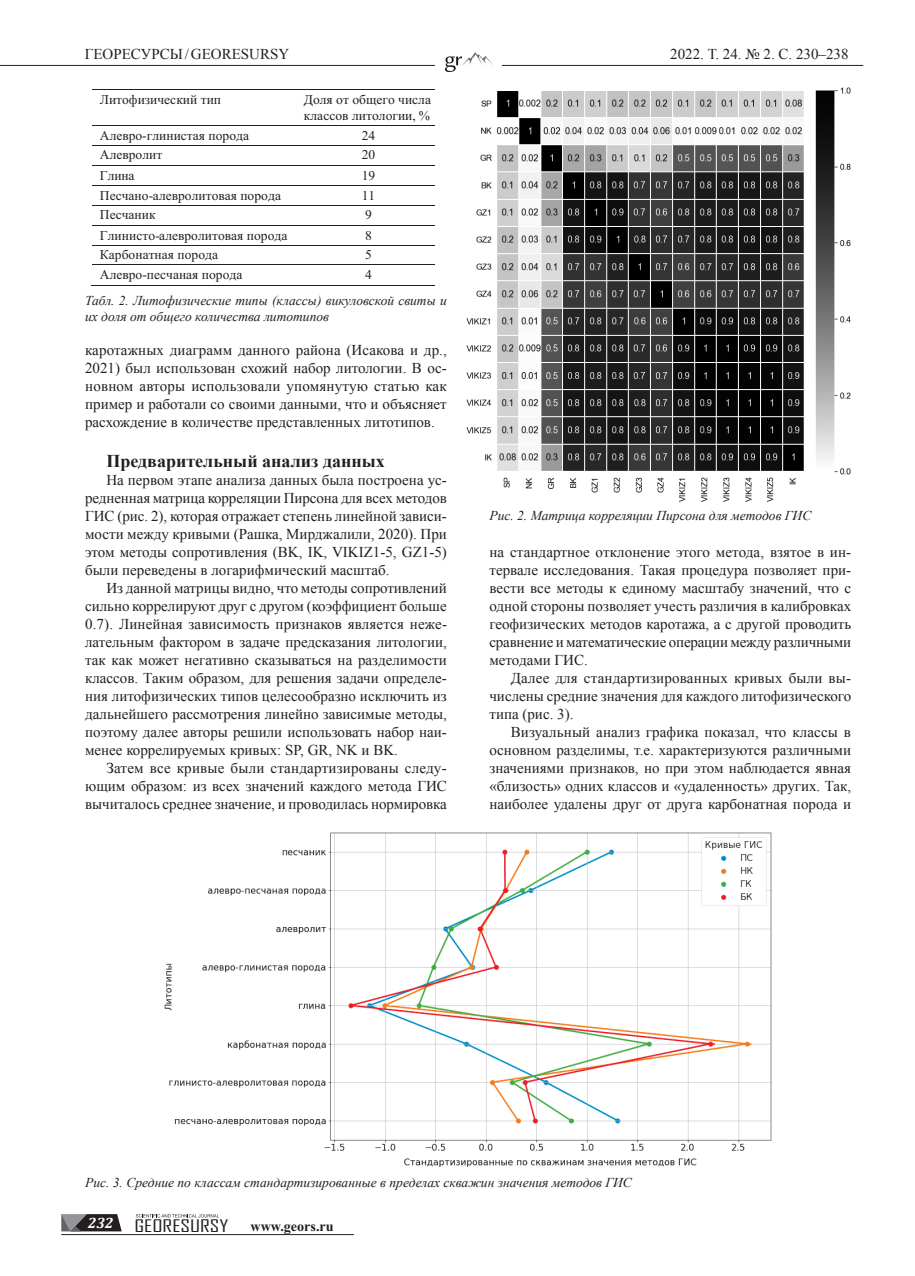
<style>
.page{position:relative;width:915px;height:1276px;background:#fff}
.page>*{position:absolute;margin:0;border:0;box-sizing:border-box;transform-origin:0 0}
.t1{font:700 18px "Times New Roman";color:#231f20}
.t2{font:16.65px "Agency FB Cyrillic";color:#231f20;scale:1.37 1}
.t3{font:15px/18px "Times New Roman";color:#231f20;text-align:justify}
.t4{font:italic 700 15px "Cambria";color:#fff}
.t5{font:700 14.1px "Times New Roman";color:#231f20}
.t6{font:italic 13.5px/16.2px "Times New Roman";color:#231f20}
.t7{font:13.5px/15.6px "Times New Roman";letter-spacing:.005em;color:#231f20}
</style>
<div class="page">
<hr style="left:61px;top:1234px;width:293px;height:1px;background:#231f20">
<svg style="left:136px;top:1214px;width:82px;height:3px"></svg>
<svg style="left:61px;top:1214px;width:61px;height:17px"></svg>
<hr style="left:0;top:65px;width:863px;height:1px;background:#231f20">
<img style="left:435px;top:52px;width:66px;height:20px">
<hr style="left:93px;top:89px;width:209px;height:1px;background:#231f20">
<hr style="left:302px;top:89px;width:133px;height:1px;background:#231f20">
<hr style="left:93px;top:125px;width:209px;height:1px;background:#231f20">
<hr style="left:302px;top:125px;width:133px;height:1px;background:#231f20">
<hr style="left:93px;top:145px;width:209px;height:1px;background:#231f20">
<hr style="left:302px;top:145px;width:133px;height:1px;background:#231f20">
<hr style="left:93px;top:165px;width:209px;height:1px;background:#231f20">
<hr style="left:302px;top:165px;width:133px;height:1px;background:#231f20">
<hr style="left:93px;top:185px;width:209px;height:1px;background:#231f20">
<hr style="left:302px;top:185px;width:133px;height:1px;background:#231f20">
<hr style="left:93px;top:205px;width:209px;height:1px;background:#231f20">
<hr style="left:302px;top:205px;width:133px;height:1px;background:#231f20">
<hr style="left:93px;top:225px;width:209px;height:1px;background:#231f20">
<hr style="left:302px;top:225px;width:133px;height:1px;background:#231f20">
<hr style="left:93px;top:245px;width:209px;height:1px;background:#231f20">
<hr style="left:302px;top:245px;width:133px;height:1px;background:#231f20">
<hr style="left:93px;top:265px;width:209px;height:1px;background:#231f20">
<hr style="left:302px;top:265px;width:133px;height:1px;background:#231f20">
<hr style="left:92px;top:285px;width:210px;height:1px;background:#231f20">
<hr style="left:301px;top:285px;width:134px;height:1px;background:#231f20">
<img style="left:466px;top:87px;width:385px;height:415px">
<img style="left:164px;top:832px;width:608px;height:334px">
<p class="t3" style="left:85px;top:44px;width:206px">ГЕОРЕСУРСЫ/GEORESURSY</p>
<p class="t3" style="left:670px;top:44px;width:180px">2022. Т. 24. № 2. С. 230–238</p>
<p class="t7" style="left:100px;top:91px;width:123px">ЛИТОФИЗИЧЕСКИЙ ТИП</p>
<p class="t7" style="left:304px;top:91px;width:129px">ДОЛЯ ОТ ОБЩЕГО ЧИСЛА<br>КЛАССОВ ЛИТОЛОГИИ, %</p>
<p class="t7" style="left:100px;top:127px;width:151px">АЛЕВРО-ГЛИНИСТАЯ ПОРОДА</p>
<p class="t7" style="left:361px;top:127px;width:15px">24</p>
<p class="t7" style="left:100px;top:147px;width:64px">АЛЕВРОЛИТ</p>
<p class="t7" style="left:361px;top:147px;width:15px">20</p>
<p class="t7" style="left:100px;top:167px;width:36px">ГЛИНА</p>
<p class="t7" style="left:361px;top:167px;width:15px">19</p>
<p class="t7" style="left:100px;top:187px;width:182px">ПЕСЧАНО-АЛЕВРОЛИТОВАЯ ПОРОДА</p>
<p class="t7" style="left:361px;top:187px;width:15px">11</p>
<p class="t7" style="left:100px;top:207px;width:57px">ПЕСЧАНИК</p>
<p class="t7" style="left:365px;top:207px;width:8px">9</p>
<p class="t7" style="left:100px;top:227px;width:189px">ГЛИНИСТО-АЛЕВРОЛИТОВАЯ ПОРОДА</p>
<p class="t7" style="left:365px;top:227px;width:8px">8</p>
<p class="t7" style="left:100px;top:247px;width:120px">КАРБОНАТНАЯ ПОРОДА</p>
<p class="t7" style="left:365px;top:247px;width:8px">5</p>
<p class="t7" style="left:100px;top:267px;width:144px">АЛЕВРО-ПЕСЧАНАЯ ПОРОДА</p>
<p class="t7" style="left:365px;top:267px;width:8px">4</p>
<p class="t6" style="left:85px;top:292px;width:363px">Табл. 2. Литофизические типы (классы) викуловской свиты и их доля от общего количества литотипов</p>
<p class="t3" style="left:85px;top:341px;width:363px">КАРОТАЖНЫХ ДИАГРАММ ДАННОГО РАЙОНА (ИСАКОВА И ДР., 2021) БЫЛ ИСПОЛЬЗОВАН СХОЖИЙ НАБОР ЛИТОЛОГИИ. В ОС-НОВНОМ АВТОРЫ ИСПОЛЬЗОВАЛИ УПОМЯНУТУЮ СТАТЬЮ КАК ПРИМЕР И РАБОТАЛИ СО СВОИМИ ДАННЫМИ, ЧТО И ОБЪЯСНЯЕТ РАСХОЖДЕНИЕ В КОЛИЧЕСТВЕ ПРЕДСТАВЛЕННЫХ ЛИТОТИПОВ.</p>
<p class="t1" style="left:106px;top:448px;width:280px">Предварительный анализ данных</p>
<p class="t3" style="left:85px;top:471px;width:363px;text-indent:21px">НА ПЕРВОМ ЭТАПЕ АНАЛИЗА ДАННЫХ БЫЛА ПОСТРОЕНА УС-РЕДНЕННАЯ МАТРИЦА КОРРЕЛЯЦИИ ПИРСОНА ДЛЯ ВСЕХ МЕТОДОВ ГИС (РИС. 2), КОТОРАЯ ОТРАЖАЕТ СТЕПЕНЬ ЛИНЕЙНОЙ ЗАВИСИ-МОСТИ МЕЖДУ КРИВЫМИ (РАШКА, МИРДЖАЛИЛИ, 2020). ПРИ ЭТОМ МЕТОДЫ СОПРОТИВЛЕНИЯ (BK, IK, VIKIZ1-5, GZ1-5)<br>БЫЛИ ПЕРЕВЕДЕНЫ В ЛОГАРИФМИЧЕСКИЙ МАСШТАБ.</p>
<p class="t3" style="left:85px;top:579px;width:363px;text-indent:21px">ИЗ ДАННОЙ МАТРИЦЫ ВИДНО, ЧТО МЕТОДЫ СОПРОТИВЛЕНИЙ СИЛЬНО КОРРЕЛИРУЮТ ДРУГ С ДРУГОМ (КОЭФФИЦИЕНТ БОЛЬШЕ 0.7). ЛИНЕЙНАЯ ЗАВИСИМОСТЬ ПРИЗНАКОВ ЯВЛЯЕТСЯ НЕЖЕ-ЛАТЕЛЬНЫМ ФАКТОРОМ В ЗАДАЧЕ ПРЕДСКАЗАНИЯ ЛИТОЛОГИИ, ТАК КАК МОЖЕТ НЕГАТИВНО СКАЗЫВАТЬСЯ НА РАЗДЕЛИМОСТИ КЛАССОВ. ТАКИМ ОБРАЗОМ, ДЛЯ РЕШЕНИЯ ЗАДАЧИ ОПРЕДЕЛЕ-НИЯ ЛИТОФИЗИЧЕСКИХ ТИПОВ ЦЕЛЕСООБРАЗНО ИСКЛЮЧИТЬ ИЗ ДАЛЬНЕЙШЕГО РАССМОТРЕНИЯ ЛИНЕЙНО ЗАВИСИМЫЕ МЕТОДЫ, ПОЭТОМУ ДАЛЕЕ АВТОРЫ РЕШИЛИ ИСПОЛЬЗОВАТЬ НАБОР НАИ-МЕНЕЕ КОРРЕЛИРУЕМЫХ КРИВЫХ: SP, GR, NK И BK.</p>
<p class="t3" style="left:85px;top:759px;width:363px;text-indent:21px">ЗАТЕМ ВСЕ КРИВЫЕ БЫЛИ СТАНДАРТИЗИРОВАНЫ СЛЕДУ-ЮЩИМ ОБРАЗОМ: ИЗ ВСЕХ ЗНАЧЕНИЙ КАЖДОГО МЕТОДА ГИС ВЫЧИТАЛОСЬ СРЕДНЕЕ ЗНАЧЕНИЕ, И ПРОВОДИЛАСЬ НОРМИРОВКА</p>
<p class="t6" style="left:489px;top:507px;width:323px">Рис. 2. Матрица корреляции Пирсона для методов ГИС</p>
<p class="t3" style="left:489px;top:542px;width:363px">НА СТАНДАРТНОЕ ОТКЛОНЕНИЕ ЭТОГО МЕТОДА, ВЗЯТОЕ В ИН-ТЕРВАЛЕ ИССЛЕДОВАНИЯ. ТАКАЯ ПРОЦЕДУРА ПОЗВОЛЯЕТ ПРИ-ВЕСТИ ВСЕ МЕТОДЫ К ЕДИНОМУ МАСШТАБУ ЗНАЧЕНИЙ, ЧТО С ОДНОЙ СТОРОНЫ ПОЗВОЛЯЕТ УЧЕСТЬ РАЗЛИЧИЯ В КАЛИБРОВКАХ ГЕОФИЗИЧЕСКИХ МЕТОДОВ КАРОТАЖА, А С ДРУГОЙ ПРОВОДИТЬ СРАВНЕНИЕ И МАТЕМАТИЧЕСКИЕ ОПЕРАЦИИ МЕЖДУ РАЗЛИЧНЫМИ МЕТОДАМИ ГИС.</p>
<p class="t3" style="left:489px;top:668px;width:363px;text-indent:21px">ДАЛЕЕ ДЛЯ СТАНДАРТИЗИРОВАННЫХ КРИВЫХ БЫЛИ ВЫ-ЧИСЛЕНЫ СРЕДНИЕ ЗНАЧЕНИЯ ДЛЯ КАЖДОГО ЛИТОФИЗИЧЕСКОГО ТИПА (РИС. 3).</p>
<p class="t3" style="left:489px;top:722px;width:363px;text-indent:21px">ВИЗУАЛЬНЫЙ АНАЛИЗ ГРАФИКА ПОКАЗАЛ, ЧТО КЛАССЫ В ОСНОВНОМ РАЗДЕЛИМЫ, Т.Е. ХАРАКТЕРИЗУЮТСЯ РАЗЛИЧНЫМИ ЗНАЧЕНИЯМИ ПРИЗНАКОВ, НО ПРИ ЭТОМ НАБЛЮДАЕТСЯ ЯВНАЯ «БЛИЗОСТЬ» ОДНИХ КЛАССОВ И «УДАЛЕННОСТЬ» ДРУГИХ. ТАК, НАИБОЛЕЕ УДАЛЕНЫ ДРУГ ОТ ДРУГА КАРБОНАТНАЯ ПОРОДА И</p>
<p class="t6" style="left:85px;top:1174px;width:548px">Рис. 3. Средние по классам стандартизированные в пределах скважин значения методов ГИС</p>
<p class="t4" style="left:88px;top:1212px;width:27px">232</p>
<p class="t2" style="left:134px;top:1215px;width:70px">GEORESURSY</p>
<p class="t5" style="left:250px;top:1217px;width:85px">www.geors.ru</p>
</div>
